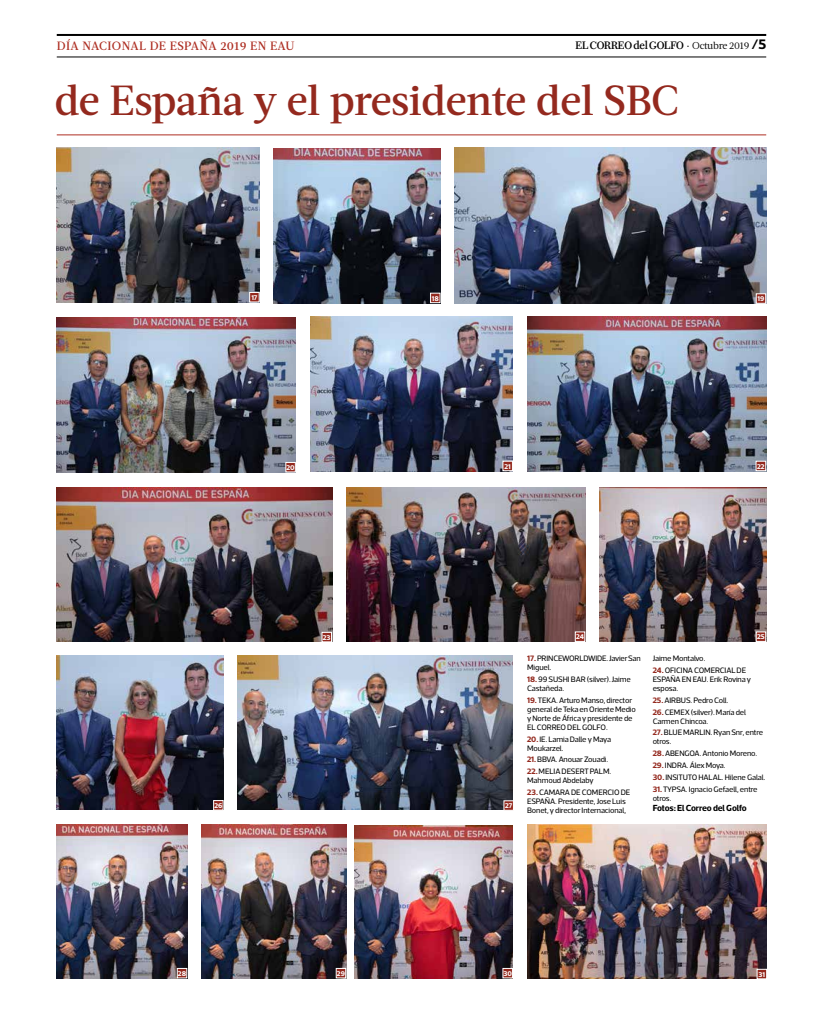
<style>
.page{position:relative;width:823px;height:1021px;background:#fff}
.page>*{position:absolute;margin:0;border:0;box-sizing:border-box;transform-origin:0 0}
.t1{font:500 42px "Acta";letter-spacing:-.01em;color:#94291e}
.t2{font:500 12px "Caponi Display";letter-spacing:-.02em;color:#000}
.t3{font:500 12px "Acta";letter-spacing:.03em;color:#ae2f23}
.t4{font:700 9px "Acto";letter-spacing:-.015em;color:#000}
.t5{font:8px/11.8px "Acto";letter-spacing:-.015em;color:#000}
.t6{font:700 7px "Acto";letter-spacing:-.005em;color:#fff}
.s1{font-family:"Acta";font-weight:400;font-size:11px}
.s2{font-family:"Acta";font-weight:400;font-size:10px}
.s3{font-family:"Acto";font-weight:700;font-size:14px}
.s4{font-weight:700;color:#94291e}
</style>
<div class="page">
<hr style="left:57px;top:57px;width:708px;height:1px;background:#000">
<hr style="left:57px;top:34px;width:708px;height:2px;background:#000">
<hr style="left:57px;top:135px;width:708px;height:1px;background:#ae2f23">
<img style="left:57px;top:147px;width:202px;height:155px">
<img style="left:57px;top:318px;width:239px;height:154px">
<img style="left:57px;top:487px;width:275px;height:155px">
<img style="left:201px;top:825px;width:145px;height:153px">
<img style="left:274px;top:149px;width:166px;height:154px">
<img style="left:310px;top:317px;width:202px;height:154px">
<img style="left:599px;top:487px;width:166px;height:155px">
<img style="left:527px;top:825px;width:238px;height:153px">
<img style="left:454px;top:147px;width:311px;height:157px">
<img style="left:237px;top:655px;width:275px;height:154px">
<img style="left:57px;top:825px;width:130px;height:153px">
<img style="left:57px;top:655px;width:166px;height:154px">
<img style="left:346px;top:487px;width:239px;height:155px">
<img style="left:354px;top:825px;width:158px;height:153px">
<svg style="left:248px;top:291px;width:12px;height:12px"></svg>
<svg style="left:285px;top:461px;width:11px;height:12px"></svg>
<svg style="left:754px;top:293px;width:12px;height:11px"></svg>
<svg style="left:321px;top:631px;width:11px;height:11px"></svg>
<svg style="left:335px;top:967px;width:11px;height:11px"></svg>
<svg style="left:429px;top:292px;width:12px;height:12px"></svg>
<svg style="left:501px;top:460px;width:12px;height:11px"></svg>
<svg style="left:754px;top:631px;width:12px;height:11px"></svg>
<svg style="left:755px;top:968px;width:12px;height:11px"></svg>
<svg style="left:502px;top:799px;width:11px;height:12px"></svg>
<svg style="left:176px;top:967px;width:12px;height:11px"></svg>
<svg style="left:212px;top:799px;width:12px;height:11px"></svg>
<svg style="left:574px;top:631px;width:11px;height:11px"></svg>
<svg style="left:501px;top:967px;width:12px;height:11px"></svg>
<img style="left:527px;top:317px;width:238px;height:154px">
<svg style="left:754px;top:460px;width:12px;height:11px"></svg>
<h2 class="t3" style="left:57px;top:39px;width:239px">DÍA NACIONAL DE ESPAÑA 2019 EN EAU</h2>
<h2 class="t2" style="left:575px;top:37px;width:192px">EL CORREO del GOLFO <span class="s1">·</span> <span class="s2">Octubre 2019</span> <span class="s3">/5</span></h2>
<h1 class="t1" style="left:55px;top:76px;width:625px">de España y el presidente del SBC</h1>
<p class="t6" style="left:251px;top:293px;width:8px">17</p>
<p class="t6" style="left:286px;top:463px;width:10px">20</p>
<p class="t6" style="left:214px;top:801px;width:9px">26</p>
<p class="t6" style="left:178px;top:969px;width:10px">28</p>
<p class="t6" style="left:323px;top:633px;width:9px">23</p>
<p class="t6" style="left:337px;top:969px;width:10px">29</p>
<p class="t6" style="left:431px;top:294px;width:9px">18</p>
<p class="t6" style="left:504px;top:462px;width:8px">21</p>
<p class="t6" style="left:757px;top:294px;width:8px">19</p>
<p class="t6" style="left:756px;top:462px;width:9px">22</p>
<p class="t6" style="left:504px;top:801px;width:9px">27</p>
<p class="t6" style="left:575px;top:632px;width:9px">24</p>
<p class="t5" style="left:527px;top:653px;width:115px;line-height:9px"><span class="s4">17.</span>PRINCEWORLDWIDE. Javier San<br>Miguel.</p>
<p class="t5" style="left:527px;top:674px;width:105px;line-height:9px"><span class="s4">18.</span>99 SUSHI BAR (silver). Jaime<br>Castañeda.</p>
<p class="t5" style="left:527px;top:695px;width:110px;line-height:9px"><span class="s4">19.</span>TEKA. Arturo Manso, director general de Teka en Oriente Medio y Norte de África y presidente de<br>EL CORREO DEL GOLFO.</p>
<p class="t5" style="left:527px;top:734px;width:85px;line-height:9px"><span class="s4">20.</span>IE. Lamia Dalle y Maya<br>Moukarzel.</p>
<p class="t5" style="left:527px;top:753px;width:86px"><span class="s4">21.</span>BBVA. Anouar Zouadi.<br><span class="s4">22.</span>MELIA DESERT PALM.</p>
<p class="t5" style="left:527px;top:774px;width:105px">Mahmoud Abdelaby<br><span class="s4">23.</span>CAMARA DE COMERCIO DE</p>
<p class="t5" style="left:527px;top:796px;width:100px;line-height:9px">ESPAÑA. Presidente, Jose Luis<br>Bonet, y director Internacional,</p>
<p class="t6" style="left:756px;top:632px;width:9px">25</p>
<p class="t5" style="left:652px;top:652px;width:95px">Jaime Montalvo.<br><span class="s4">24.</span>OFICINA COMERCIAL DE</p>
<p class="t5" style="left:652px;top:674px;width:100px;line-height:9px">ESPAÑA EN EAU. Erik Rovina y esposa.</p>
<p class="t5" style="left:652px;top:694px;width:95px"><span class="s4">25.</span>AIRBUS. Pedro Coll.<br><span class="s4">26.</span>CEMEX (silver). María del</p>
<p class="t5" style="left:652px;top:714px;width:112px">Carmen Chincoa.<br><span class="s4">27.</span>BLUE MARLIN. Ryan Snr, entre</p>
<p class="t5" style="left:652px;top:735px;width:114px">otros.<br><span class="s4">28.</span>ABENGOA. Antonio Moreno.<br><span class="s4">29.</span>INDRA. Álex Moya.<br><span class="s4">30.</span>INSITUTO HALAL. Hilene Galal.<br><span class="s4">31.</span>TYPSA. Ignacio Gefaell, entre</p>
<p class="t5" style="left:652px;top:792px;width:20px">otros.</p>
<p class="t4" style="left:652px;top:802px;width:95px">Fotos: El Correo del Golfo</p>
<p class="t6" style="left:503px;top:969px;width:10px">30</p>
<p class="t6" style="left:758px;top:970px;width:8px">31</p>
</div>
